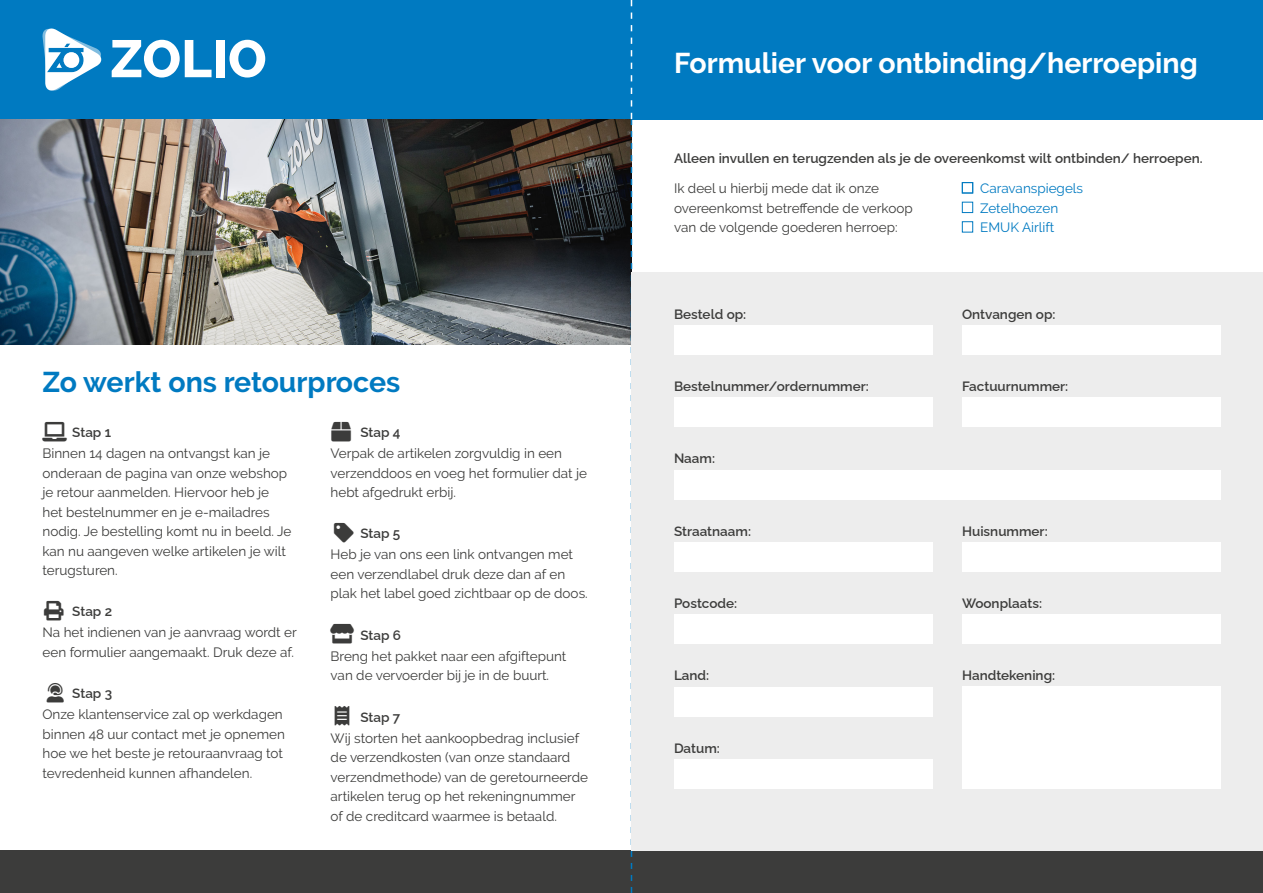
<style>
.page{position:relative;width:1263px;height:893px;background:#fff}
.page>*{position:absolute;margin:0;border:0;box-sizing:border-box;transform-origin:0 0}
.t1{font:700 28.5px "Raleway";color:#fff}
.t2{font:700 28.5px "Raleway";color:#007ac1}
.t3{font:13.5px/19.5px "Raleway";color:#3c3c3b}
.t4{font:600 13.5px "Raleway";color:#3c3c3b}
.t5{font:13.5px/19.5px "Raleway";color:#007ac1}
.s1{font-weight:600}
</style>
<div class="page">
<div style="left:0;top:850px;width:1263px;height:43px;background:#3c3c3b"></div>
<div style="left:0;top:0;width:1263px;height:119px;background:#007ac1"></div>
<svg style="left:112px;top:40px;width:100px;height:38px"></svg>
<div style="left:216px;top:40px;width:8px;height:37px;background:#fff"></div>
<svg style="left:229px;top:40px;width:36px;height:38px"></svg>
<svg style="left:43px;top:29px;width:59px;height:62px"></svg>
<img style="left:0;top:119px;width:631px;height:225px">
<svg style="left:631px;top:0;width:1px;height:893px"></svg>
<div style="left:631px;top:272px;width:632px;height:578px;background:#ededed"></div>
<div style="left:962px;top:182px;width:11px;height:11px;border:1px solid #007ac1"></div>
<div style="left:962px;top:202px;width:11px;height:11px;border:1px solid #007ac1"></div>
<div style="left:962px;top:222px;width:11px;height:10px;border:1px solid #007ac1"></div>
<div style="left:674px;top:325px;width:258px;height:30px;background:#fff"></div>
<div style="left:674px;top:398px;width:258px;height:29px;background:#fff"></div>
<div style="left:674px;top:542px;width:258px;height:30px;background:#fff"></div>
<div style="left:674px;top:614px;width:258px;height:30px;background:#fff"></div>
<div style="left:674px;top:687px;width:258px;height:29px;background:#fff"></div>
<div style="left:674px;top:759px;width:258px;height:30px;background:#fff"></div>
<div style="left:674px;top:470px;width:546px;height:30px;background:#fff"></div>
<div style="left:962px;top:325px;width:258px;height:30px;background:#fff"></div>
<div style="left:962px;top:398px;width:258px;height:29px;background:#fff"></div>
<div style="left:962px;top:542px;width:258px;height:30px;background:#fff"></div>
<div style="left:962px;top:614px;width:258px;height:30px;background:#fff"></div>
<div style="left:962px;top:687px;width:258px;height:102px;background:#fff"></div>
<h1 class="t2" style="left:43px;top:366px;width:359px">Zo werkt ons retourproces</h1>
<p class="t4" style="left:72px;top:421px;width:40px">Stap 1</p>
<p class="t3" style="left:43px;top:443px;width:250px">Binnen 14 dagen na ontvangst kan je onderaan de pagina van onze webshop je retour aanmelden. Hiervoor heb je het bestelnummer en je e-mailadres nodig. Je bestelling komt nu in beeld. Je kan nu aangeven welke artikelen je wilt terugsturen.</p>
<p class="t3" style="left:43px;top:601px;width:256px;line-height:21px">■▼ <span class="s1">Stap 2<br></span>Na het indienen van je aanvraag wordt er</p>
<p class="t3" style="left:43px;top:642px;width:253px">een formulier aangemaakt. Druk deze af.</p>
<p class="t3" style="left:43px;top:683px;width:242px;line-height:21px;text-indent:4px">◆▲▲▼ <span class="s1">Stap 3<br></span>Onze klantenservice zal op werkdagen</p>
<p class="t3" style="left:43px;top:724px;width:244px">binnen 48 uur contact met je opnemen hoe we het beste je retouraanvraag tot tevredenheid kunnen afhandelen.</p>
<p class="t3" style="left:331px;top:422px;width:233px;line-height:21px">□ <span class="s1">Stap 4<br></span>Verpak de artikelen zorgvuldig in een</p>
<p class="t3" style="left:331px;top:463px;width:258px">verzenddoos en voeg het formulier dat je hebt afgedrukt erbij.</p>
<p class="t3" style="left:331px;top:523px;width:244px;line-height:21px">▼ <span class="s1">Stap 5<br></span>Heb je van ons een link ontvangen met</p>
<p class="t3" style="left:331px;top:564px;width:259px">een verzendlabel druk deze dan af en plak het label goed zichtbaar op de doos.</p>
<p class="t3" style="left:331px;top:625px;width:237px;line-height:21px">▲▼□ <span class="s1">Stap 6<br></span>Breng het pakket naar een afgiftepunt</p>
<p class="t3" style="left:331px;top:666px;width:220px">van de vervoerder bij je in de buurt.</p>
<p class="t3" style="left:331px;top:706px;width:250px;line-height:21px;text-indent:4px">▼ <span class="s1">Stap 7<br></span>Wij storten het aankoopbedrag inclusief</p>
<p class="t3" style="left:331px;top:748px;width:259px">de verzendkosten (van onze standaard verzendmethode) van de geretourneerde artikelen terug op het rekeningnummer of de creditcard waarmee is betaald.</p>
<h1 class="t1" style="left:674px;top:47px;width:525px">Formulier voor ontbinding/herroeping</h1>
<p class="t4" style="left:674px;top:147px;width:530px">Alleen invullen en terugzenden als je de overeenkomst wilt ontbinden/ herroepen.</p>
<p class="t3" style="left:674px;top:178px;width:240px">Ik deel u hierbij mede dat ik onze overeenkomst betreffende de verkoop van de volgende goederen herroep:</p>
<p class="t5" style="left:980px;top:178px;width:104px">Caravanspiegels<br>Zetelhoezen<br>EMUK Airlift</p>
<p class="t4" style="left:674px;top:303px;width:74px">Besteld op:</p>
<p class="t4" style="left:962px;top:303px;width:95px">Ontvangen op:</p>
<p class="t4" style="left:674px;top:376px;width:196px">Bestelnummer/ordernummer:</p>
<p class="t4" style="left:962px;top:376px;width:108px">Factuurnummer:</p>
<p class="t4" style="left:674px;top:448px;width:43px">Naam:</p>
<p class="t4" style="left:674px;top:520px;width:79px">Straatnaam:</p>
<p class="t4" style="left:962px;top:520px;width:87px">Huisnummer:</p>
<p class="t4" style="left:674px;top:592px;width:65px">Postcode:</p>
<p class="t4" style="left:962px;top:592px;width:81px">Woonplaats:</p>
<p class="t4" style="left:674px;top:665px;width:37px">Land:</p>
<p class="t4" style="left:962px;top:665px;width:95px">Handtekening:</p>
<p class="t4" style="left:674px;top:737px;width:47px">Datum:</p>
</div>
